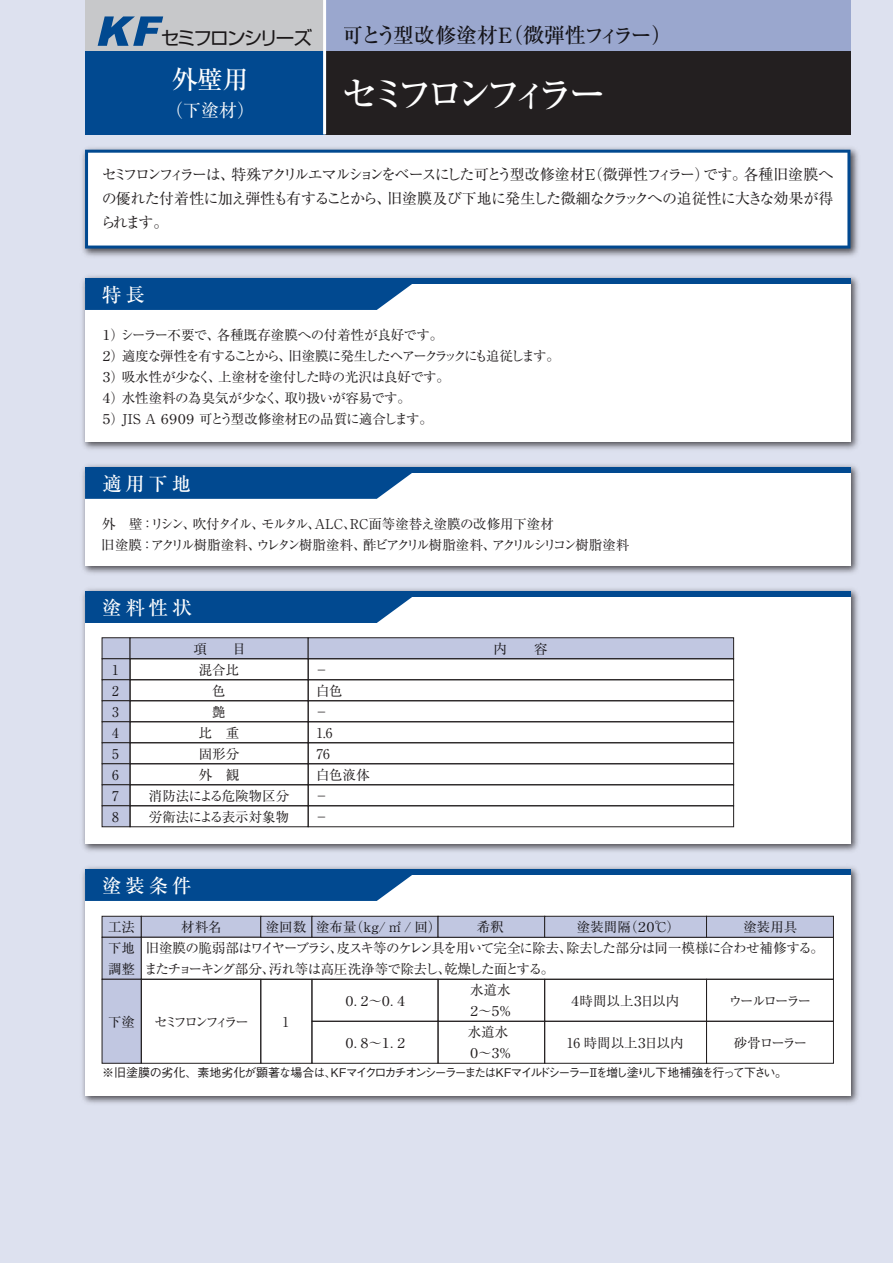
<style>
.page{position:relative;width:893px;height:1263px;background:#dde1ef}
.page>*{position:absolute;margin:0;border:0;box-sizing:border-box;transform-origin:0 0}
.t1{font:500 37.5px "Ryumin Pro";letter-spacing:-.22em;color:#fff}
.t2{font:500 25.5px "Ryumin Pro";color:#fff}
.t3{font:500 21px "Ryumin Pro";letter-spacing:-.12em;color:#231f20}
.t4{font:500 19.5px "Ryumin Pro";letter-spacing:.2em;color:#fff}
.t5{font:18.6px "Shin Go Pro";letter-spacing:-.1em;color:#231f20}
.t6{font:18px "Ryumin Pro";color:#fff}
.t7{font:15px/24px "Ryumin Pro";letter-spacing:-.055em;color:#231f20;text-align:justify}
.t8{font:13.5px/21px "Ryumin Pro";letter-spacing:-.055em;color:#231f20}
.t9{font:13.5px/21px "Ryumin Pro";letter-spacing:-.105em;color:#231f20}
.t10{font:13.5px "Ryumin Pro";color:#231f20}
.t11{font:13.5px "Ryumin Pro";letter-spacing:-.225em;color:#231f20}
.t12{font:13.5px "Ryumin Pro";letter-spacing:-.15em;color:#231f20}
.t13{font:500 12px "Gothic BBB Pro";letter-spacing:-.145em;color:#231f20}
</style>
<div class="page">
<img style="left:82px;top:147px;width:776px;height:110px">
<svg style="left:85px;top:150px;width:765px;height:99px;background:#ecf1f6"></svg>
<img style="left:82px;top:275px;width:776px;height:175px">
<div style="left:85px;top:278px;width:765px;height:164px;background:#fff"></div>
<svg style="left:85px;top:284px;width:327px;height:26px;background:#0f5396"></svg>
<div style="left:85px;top:278px;width:765px;height:6px;background:#014990"></div>
<img style="left:82px;top:464px;width:776px;height:110px">
<div style="left:85px;top:467px;width:765px;height:99px;background:#fff"></div>
<div style="left:85px;top:467px;width:765px;height:6px;background:#014990"></div>
<svg style="left:85px;top:473px;width:327px;height:26px;background:#105396"></svg>
<img style="left:82px;top:588px;width:776px;height:264px">
<div style="left:85px;top:591px;width:765px;height:253px;background:#fff"></div>
<div style="left:85px;top:591px;width:765px;height:6px;background:#014990"></div>
<div style="left:85px;top:597px;width:327px;height:26px;background:#014990"></div>
<div style="left:102px;top:637px;width:28px;height:22px;background:#c1c7e1;border:1px solid #231f20"></div>
<div style="left:130px;top:637px;width:178px;height:22px;background:#c1c7e1;border:1px solid #231f20"></div>
<div style="left:308px;top:637px;width:426px;height:22px;background:#c1c7e1;border:1px solid #231f20"></div>
<div style="left:102px;top:658px;width:28px;height:22px;background:#c1c7e1;border:1px solid #231f20"></div>
<div style="left:130px;top:658px;width:178px;height:22px;border:1px solid #231f20"></div>
<div style="left:308px;top:658px;width:426px;height:22px;border:1px solid #231f20"></div>
<div style="left:102px;top:679px;width:28px;height:22px;background:#c1c7e1;border:1px solid #231f20"></div>
<div style="left:130px;top:679px;width:178px;height:22px;border:1px solid #231f20"></div>
<div style="left:308px;top:679px;width:426px;height:22px;border:1px solid #231f20"></div>
<div style="left:102px;top:700px;width:28px;height:22px;background:#c1c7e1;border:1px solid #231f20"></div>
<div style="left:130px;top:700px;width:178px;height:22px;border:1px solid #231f20"></div>
<div style="left:308px;top:700px;width:426px;height:22px;border:1px solid #231f20"></div>
<div style="left:102px;top:721px;width:28px;height:22px;background:#c1c7e1;border:1px solid #231f20"></div>
<div style="left:130px;top:721px;width:178px;height:22px;border:1px solid #231f20"></div>
<div style="left:308px;top:721px;width:426px;height:22px;border:1px solid #231f20"></div>
<div style="left:102px;top:742px;width:28px;height:22px;background:#c1c7e1;border:1px solid #231f20"></div>
<div style="left:130px;top:742px;width:178px;height:22px;border:1px solid #231f20"></div>
<div style="left:308px;top:742px;width:426px;height:22px;border:1px solid #231f20"></div>
<div style="left:102px;top:763px;width:28px;height:22px;background:#c1c7e1;border:1px solid #231f20"></div>
<div style="left:130px;top:763px;width:178px;height:22px;border:1px solid #231f20"></div>
<div style="left:308px;top:763px;width:426px;height:22px;border:1px solid #231f20"></div>
<div style="left:102px;top:784px;width:28px;height:22px;background:#c1c7e1;border:1px solid #231f20"></div>
<div style="left:130px;top:784px;width:178px;height:22px;border:1px solid #231f20"></div>
<div style="left:308px;top:784px;width:426px;height:22px;border:1px solid #231f20"></div>
<div style="left:102px;top:805px;width:28px;height:22px;background:#c1c7e1;border:1px solid #231f20"></div>
<div style="left:130px;top:805px;width:178px;height:22px;border:1px solid #231f20"></div>
<div style="left:308px;top:805px;width:426px;height:22px;border:1px solid #231f20"></div>
<div style="left:85px;top:0;width:240px;height:51px;background:#c7c8ca"></div>
<div style="left:85px;top:51px;width:240px;height:83px;background:#014990"></div>
<div style="left:325px;top:0;width:525px;height:51px;background:#9aa7ce"></div>
<div style="left:325px;top:51px;width:525px;height:83px;background:#231f20"></div>
<svg style="left:98px;top:16px;width:65px;height:30px"></svg>
<hr style="left:323px;top:0;width:3px;height:134px;background:#fff">
<img style="left:82px;top:866px;width:777px;height:238px">
<div style="left:85px;top:869px;width:765px;height:226px;background:#fff"></div>
<div style="left:102px;top:916px;width:40px;height:21px;background:#c1c7e1;border:1px solid #231f20"></div>
<div style="left:102px;top:937px;width:40px;height:42px;background:#c1c7e1"></div>
<div style="left:102px;top:979px;width:40px;height:84px;background:#c1c7e1"></div>
<div style="left:141px;top:916px;width:120px;height:21px;background:#c1c7e1;border:1px solid #231f20"></div>
<div style="left:141px;top:937px;width:693px;height:42px;background:#fff;border:1px solid #231f20"></div>
<div style="left:141px;top:979px;width:120px;height:84px;border:1px solid #231f20"></div>
<div style="left:260px;top:916px;width:52px;height:21px;background:#c1c7e1;border:1px solid #231f20"></div>
<div style="left:260px;top:979px;width:52px;height:84px;border:1px solid #231f20"></div>
<div style="left:312px;top:916px;width:126px;height:21px;background:#c1c7e1;border:1px solid #231f20"></div>
<div style="left:312px;top:979px;width:126px;height:42px;border:1px solid #231f20"></div>
<div style="left:312px;top:1021px;width:126px;height:42px;border:1px solid #231f20"></div>
<div style="left:438px;top:916px;width:107px;height:21px;background:#c1c7e1;border:1px solid #231f20"></div>
<div style="left:438px;top:979px;width:107px;height:42px;border:1px solid #231f20"></div>
<div style="left:438px;top:1021px;width:107px;height:42px;border:1px solid #231f20"></div>
<div style="left:544px;top:916px;width:163px;height:21px;background:#c1c7e1;border:1px solid #231f20"></div>
<div style="left:544px;top:979px;width:163px;height:42px;border:1px solid #231f20"></div>
<div style="left:544px;top:1021px;width:163px;height:42px;border:1px solid #231f20"></div>
<div style="left:706px;top:916px;width:128px;height:21px;background:#c1c7e1;border:1px solid #231f20"></div>
<div style="left:706px;top:979px;width:128px;height:42px;border:1px solid #231f20"></div>
<div style="left:706px;top:1021px;width:128px;height:42px;border:1px solid #231f20"></div>
<div style="left:85px;top:869px;width:765px;height:6px;background:#014990"></div>
<svg style="left:85px;top:875px;width:327px;height:26px;background:#0f5396"></svg>
<h3 class="t5" style="left:160px;top:22px;width:153px">セミフロンシリーズ</h3>
<h3 class="t3" style="left:343px;top:18px;width:331px">可とう型改修塗材Ｅ（微弾性フィラー）</h3>
<p class="t1" style="left:341px;top:65px;width:267px">セミフロンフィラー</p>
<p class="t2" style="left:172px;top:59px;width:78px">外壁用</p>
<p class="t6" style="left:165px;top:96px;width:91px">（下塗材）</p>
<p class="t7" style="left:100px;top:161px;width:735px">セミフロンフィラーは、特殊アクリルエマルションをベースにした可とう型改修塗材Ｅ（微弾性フィラー）です。各種旧塗膜への優れた付着性に加え弾性も有することから、旧塗膜及び下地に発生した微細なクラックへの追従性に大きな効果が得られます。</p>
<p class="t4" style="left:102px;top:279px;width:44px">特長</p>
<p class="t8" style="left:100px;top:323px;width:462px">１）シーラー不要で、各種既存塗膜への付着性が良好です。<br>２）適度な弾性を有することから、旧塗膜に発生したヘアークラックにも追従します。３）吸水性が少なく、上塗材を塗付した時の光沢は良好です。<br>４）水性塗料の為臭気が少なく、取り扱いが容易です。<br>５）ＪＩＳ Ａ ６９０９ 可とう型改修塗材Ｅの品質に適合します。</p>
<p class="t4" style="left:102px;top:468px;width:91px">適用下地</p>
<p class="t9" style="left:102px;top:512px;width:529px">外　壁：リシン、吹付タイル、モルタル、ＡＬＣ、ＲＣ面等塗替え塗膜の改修用下塗材<br>旧塗膜：アクリル樹脂塗料、ウレタン樹脂塗料、酢ビアクリル樹脂塗料、アクリルシリコン樹脂塗料</p>
<p class="t4" style="left:102px;top:592px;width:91px">塗料性状</p>
<p class="t8" style="left:194px;top:637px;width:54px">項　　目</p>
<p class="t8" style="left:494px;top:637px;width:55px">内　　容</p>
<p class="t8" style="left:112px;top:658px;width:8px">1</p>
<p class="t8" style="left:199px;top:658px;width:42px">混合比</p>
<p class="t8" style="left:315px;top:658px;width:15px">－</p>
<p class="t8" style="left:112px;top:679px;width:8px">2</p>
<p class="t8" style="left:212px;top:679px;width:15px">色</p>
<p class="t8" style="left:316px;top:679px;width:28px">白色</p>
<p class="t8" style="left:112px;top:700px;width:8px">3</p>
<p class="t8" style="left:212px;top:700px;width:15px">艶</p>
<p class="t8" style="left:315px;top:700px;width:15px">－</p>
<p class="t8" style="left:112px;top:721px;width:8px">4</p>
<p class="t8" style="left:199px;top:721px;width:42px">比　重</p>
<p class="t8" style="left:317px;top:721px;width:17px">1.6</p>
<p class="t8" style="left:112px;top:742px;width:8px">5</p>
<p class="t8" style="left:199px;top:742px;width:42px">固形分</p>
<p class="t8" style="left:317px;top:742px;width:15px">76</p>
<p class="t8" style="left:112px;top:763px;width:8px">6</p>
<p class="t8" style="left:199px;top:763px;width:42px">外　観</p>
<p class="t8" style="left:316px;top:763px;width:55px">白色液体</p>
<p class="t8" style="left:112px;top:784px;width:8px">7</p>
<p class="t10" style="left:149px;top:785px;width:142px">消防法による危険物区分</p>
<p class="t8" style="left:315px;top:784px;width:15px">－</p>
<p class="t8" style="left:112px;top:805px;width:8px">8</p>
<p class="t10" style="left:149px;top:806px;width:142px">労衛法による表示対象物</p>
<p class="t8" style="left:315px;top:805px;width:15px">－</p>
<p class="t4" style="left:102px;top:870px;width:91px">塗装条件</p>
<p class="t8" style="left:108px;top:916px;width:28px">工法</p>
<p class="t8" style="left:181px;top:916px;width:42px">材料名</p>
<p class="t8" style="left:266px;top:916px;width:177px">塗回数 塗布量（kg/ ㎡ / 回）</p>
<p class="t8" style="left:477px;top:916px;width:28px">希釈</p>
<p class="t8" style="left:577px;top:916px;width:105px">塗装間隔（２０℃）</p>
<p class="t8" style="left:108px;top:916px;width:717px;text-indent:635px">塗装用具<br>下地 旧塗膜の脆弱部はワイヤーブラシ、皮スキ等のケレン具を用いて完全に除去、除去した部分は同一模様に合わせ補修する。調整 またチョーキング部分、汚れ等は高圧洗浄等で除去し、乾燥した面とする。</p>
<p class="t8" style="left:343px;top:989px;width:67px">０．２～０．４</p>
<p class="t8" style="left:470px;top:979px;width:42px">水道水</p>
<p class="t8" style="left:568px;top:989px;width:112px">４時間以上３日以内</p>
<p class="t12" style="left:729px;top:990px;width:84px">ウールローラー</p>
<p class="t8" style="left:467px;top:1000px;width:46px">２～５％</p>
<p class="t8" style="left:108px;top:1010px;width:28px">下塗</p>
<p class="t11" style="left:154px;top:1011px;width:96px">セミフロンフィラー</p>
<p class="t8" style="left:283px;top:1010px;width:8px">1</p>
<p class="t8" style="left:468px;top:1021px;width:42px">水道水</p>
<p class="t10" style="left:567px;top:1032px;width:118px">16 時間以上３日以内</p>
<p class="t8" style="left:734px;top:1031px;width:75px">砂骨ローラー</p>
<p class="t8" style="left:343px;top:1031px;width:67px">０．８～１．２</p>
<p class="t8" style="left:467px;top:1042px;width:46px">０～３％</p>
<p class="t13" style="left:102px;top:1063px;width:687px">※旧塗膜の劣化、素地劣化が顕著な場合は、ＫＦマイクロカチオンシーラーまたはＫＦマイルドシーラーⅡを増し塗りし下地補強を行って下さい。</p>
</div>
